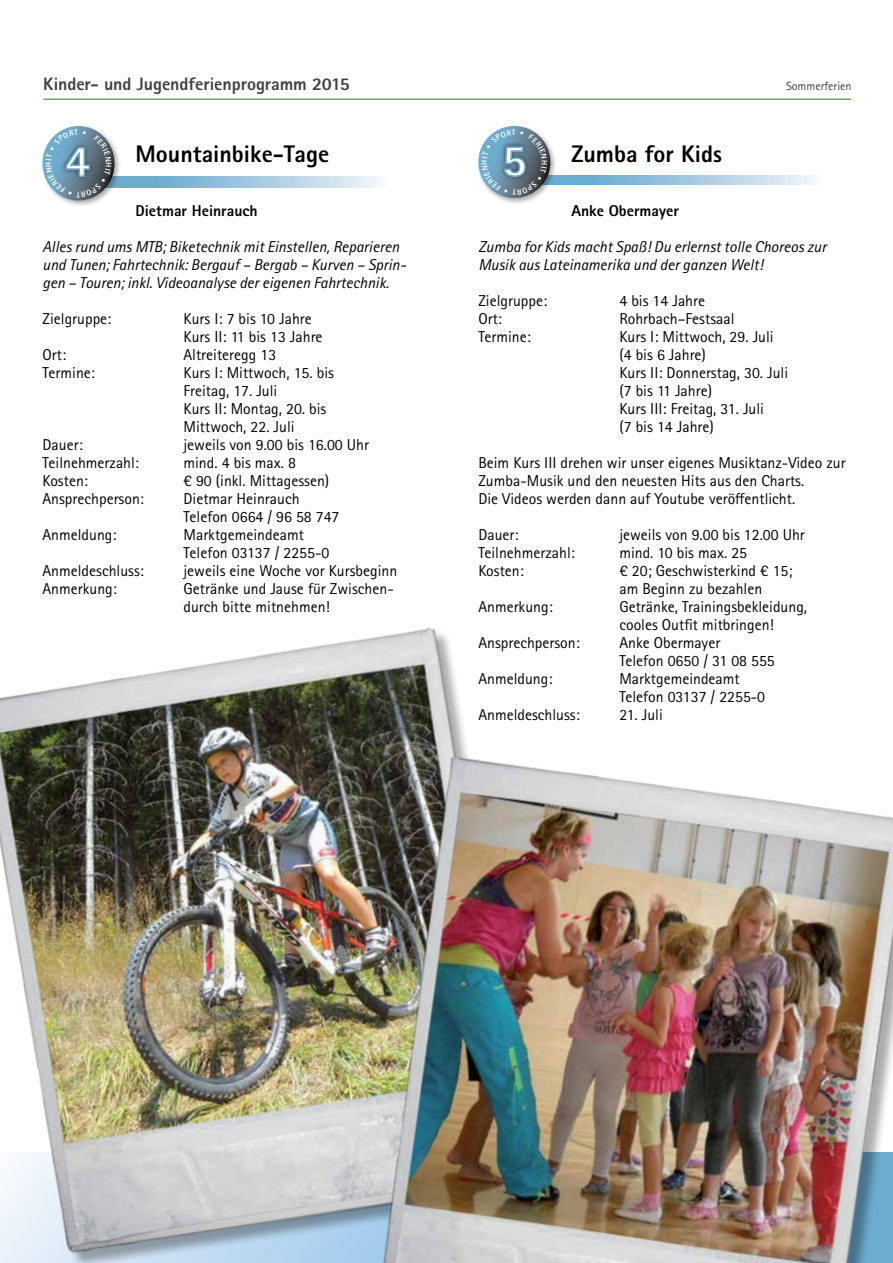
<style>
.page{position:relative;width:893px;height:1263px;background:#fff}
.page>*{position:absolute;margin:0;border:0;box-sizing:border-box;transform-origin:0 0}
.t1{font:800 45px "Rotis Sans Serif Pro";color:#fff}
.t2{font:800 24px "Rotis Sans Serif Pro";color:#000}
.t3{font:800 18px "Rotis Sans Serif Pro";letter-spacing:-.005em;color:#414042}
.t4{font:15.75px/18px "Rotis Sans Serif Pro";color:#000}
.t5{font:italic 15.75px/18px "Rotis Sans Serif Pro";color:#000}
.t6{font:800 15.75px "Rotis Sans Serif Pro";color:#000}
.t7{font:12px "Rotis Sans Serif Pro";color:#414042}
</style>
<div class="page">
<hr style="left:43px;top:99px;width:808px;height:1px;background:#78a350">
<svg style="left:557px;top:175px;width:258px;height:10px"></svg>
<svg style="left:121px;top:177px;width:258px;height:10px"></svg>
<img style="left:0;top:627px;width:464px;height:636px">
<img style="left:364px;top:737px;width:529px;height:526px">
<svg style="left:478px;top:126px;width:77px;height:77px"></svg>
<svg style="left:42px;top:126px;width:77px;height:79px"></svg>
<p class="t3" style="left:43px;top:72px;width:308px">Kinder- und Jugendferienprogramm 2015</p>
<p class="t7" style="left:786px;top:79px;width:67px">Sommerferien</p>
<h2 class="t2" style="left:136px;top:139px;width:195px">Mountainbike-Tage</h2>
<p class="t6" style="left:136px;top:201px;width:124px">Dietmar Heinrauch</p>
<p class="t5" style="left:43px;top:238px;width:365px">Alles rund ums MTB; Biketechnik mit Einstellen, Reparieren und Tunen; Fahrtechnik: Bergauf – Bergab – Kurven – Sprin&shy;gen – Touren; inkl. Videoanalyse der eigenen Fahrtechnik.</p>
<p class="t4" style="left:43px;top:310px;width:70px">Zielgruppe:</p>
<p class="t4" style="left:184px;top:310px;width:141px">Kurs I: 7 bis 10 Jahre<br>Kurs II: 11 bis 13 Jahre</p>
<p class="t4" style="left:43px;top:346px;width:25px">Ort:</p>
<p class="t4" style="left:184px;top:346px;width:94px">Altreiteregg 13</p>
<p class="t4" style="left:43px;top:364px;width:54px">Termine:</p>
<p class="t4" style="left:184px;top:364px;width:152px">Kurs I: Mittwoch, 15. bis<br>Freitag, 17. Juli<br>Kurs II: Montag, 20. bis<br>Mittwoch, 22. Juli</p>
<p class="t4" style="left:43px;top:436px;width:42px">Dauer:</p>
<p class="t4" style="left:184px;top:436px;width:187px">jeweils von 9.00 bis 16.00 Uhr</p>
<p class="t4" style="left:43px;top:454px;width:98px">Teilnehmerzahl:</p>
<p class="t4" style="left:184px;top:454px;width:114px">mind. 4 bis max. 8</p>
<p class="t4" style="left:43px;top:472px;width:47px">Kosten:</p>
<p class="t4" style="left:184px;top:472px;width:147px">€ 90 (inkl. Mittagessen)</p>
<p class="t4" style="left:43px;top:490px;width:103px">Ansprechperson:</p>
<p class="t4" style="left:184px;top:490px;width:157px">Dietmar Heinrauch<br>Telefon 0664 / 96 58 747</p>
<p class="t4" style="left:43px;top:526px;width:76px">Anmeldung:</p>
<p class="t4" style="left:184px;top:526px;width:147px">Marktgemeindeamt<br>Telefon 03137 / 2255-0</p>
<p class="t4" style="left:43px;top:562px;width:103px">Anmeldeschluss:</p>
<p class="t4" style="left:184px;top:562px;width:215px">jeweils eine Woche vor Kursbeginn</p>
<p class="t4" style="left:43px;top:580px;width:76px">Anmerkung:</p>
<p class="t4" style="left:184px;top:580px;width:212px">Getränke und Jause für Zwischen&shy;durch bitte mitnehmen!</p>
<h1 class="t1" style="left:65px;top:132px;width:27px">4</h1>
<h1 class="t1" style="left:502px;top:132px;width:27px">5</h1>
<h2 class="t2" style="left:571px;top:139px;width:152px">Zumba for Kids</h2>
<p class="t6" style="left:571px;top:201px;width:109px">Anke Obermayer</p>
<p class="t5" style="left:478px;top:238px;width:349px">Zumba for Kids macht Spaß! Du erlernst tolle Choreos zur<br>Musik aus Lateinamerika und der ganzen Welt!</p>
<p class="t4" style="left:478px;top:292px;width:70px">Zielgruppe:</p>
<p class="t4" style="left:619px;top:292px;width:87px">4 bis 14 Jahre</p>
<p class="t4" style="left:478px;top:310px;width:25px">Ort:</p>
<p class="t4" style="left:619px;top:310px;width:117px">Rohrbach–Festsaal</p>
<p class="t4" style="left:478px;top:328px;width:54px">Termine:</p>
<p class="t4" style="left:619px;top:328px;width:170px">Kurs I: Mittwoch, 29. Juli (4 bis 6 Jahre)<br>Kurs II: Donnerstag, 30. Juli (7 bis 11 Jahre)<br>Kurs III: Freitag, 31. Juli<br>(7 bis 14 Jahre)</p>
<p class="t4" style="left:478px;top:454px;width:369px">Beim Kurs III drehen wir unser eigenes Musiktanz-Video zur<br>Zumba-Musik und den neuesten Hits aus den Charts.<br>Die Videos werden dann auf Youtube veröffentlicht.</p>
<p class="t4" style="left:478px;top:526px;width:42px">Dauer:</p>
<p class="t4" style="left:619px;top:526px;width:187px">jeweils von 9.00 bis 12.00 Uhr</p>
<p class="t4" style="left:478px;top:544px;width:98px">Teilnehmerzahl:</p>
<p class="t4" style="left:619px;top:544px;width:129px">mind. 10 bis max. 25</p>
<p class="t4" style="left:478px;top:562px;width:47px">Kosten:</p>
<p class="t4" style="left:619px;top:562px;width:175px">€ 20; Geschwisterkind € 15; am Beginn zu bezahlen</p>
<p class="t4" style="left:478px;top:598px;width:76px">Anmerkung:</p>
<p class="t4" style="left:619px;top:598px;width:189px">Getränke, Trainingsbekleidung, cooles Outfit mitbringen!</p>
<p class="t4" style="left:478px;top:634px;width:103px">Ansprechperson:</p>
<p class="t4" style="left:619px;top:634px;width:157px">Anke Obermayer<br>Telefon 0650 / 31 08 555</p>
<p class="t4" style="left:478px;top:670px;width:76px">Anmeldung:</p>
<p class="t4" style="left:619px;top:670px;width:147px">Marktgemeindeamt<br>Telefon 03137 / 2255-0</p>
<p class="t4" style="left:478px;top:706px;width:103px">Anmeldeschluss:</p>
<p class="t4" style="left:619px;top:706px;width:45px">21. Juli</p>
</div>
